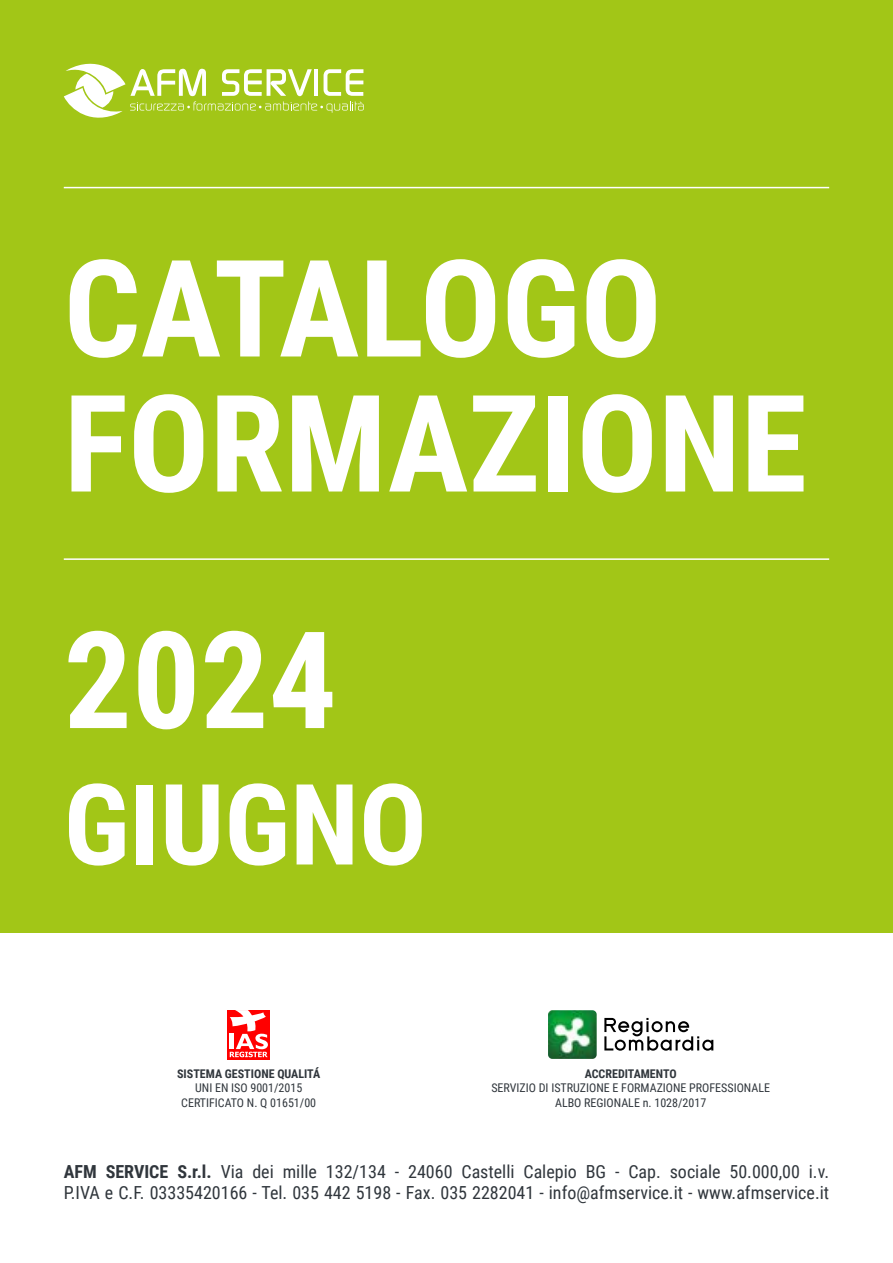
<style>
.page{position:relative;width:893px;height:1263px;background:#a2c617}
.page>*{position:absolute;margin:0;border:0;box-sizing:border-box;transform-origin:0 0}
.t1{font:700 135px/135px "Roboto Condensed";color:#fff}
.t2{font:700 112.5px "Roboto Condensed";color:#fff}
.t3{font:18px/21.6px "Roboto Condensed";color:#30363c}
.t4{font:12px/14.4px "Roboto Condensed";color:#30363c;text-align:center}
.t5{font:700 12px "Roboto Condensed";color:#30363c}
.s1{font-weight:700}
</style>
<div class="page">
<div style="left:0;top:933px;width:893px;height:330px;background:#fff"></div>
<svg style="left:227px;top:1010px;width:43px;height:49px"></svg>
<svg style="left:230px;top:1010px;width:38px;height:47px"></svg>
<svg style="left:604px;top:1018px;width:109px;height:33px"></svg>
<img style="left:548px;top:1010px;width:49px;height:49px">
<hr style="left:64px;top:558px;width:765px;height:2px;background:#fff">
<hr style="left:64px;top:187px;width:765px;height:1px;background:#fff">
<svg style="left:64px;top:63px;width:300px;height:55px"></svg>
<h1 class="t1" style="left:64px;top:236px;width:745px">CATALOGO<br>FORMAZIONE</h1>
<h1 class="t1" style="left:64px;top:607px;width:275px">2024</h1>
<h2 class="t2" style="left:64px;top:746px;width:365px">GIUGNO</h2>
<p class="t5" style="left:177px;top:1065px;width:145px">SISTEMA GESTIONE QUALITÁ</p>
<p class="t4" style="left:181px;top:1080px;width:136px">UNI EN ISO 9001/2015<br>CERTIFICATO N. Q 01651/00</p>
<p class="t5" style="left:585px;top:1065px;width:93px">ACCREDITAMENTO</p>
<p class="t4" style="left:491px;top:1080px;width:280px">SERVIZIO DI ISTRUZIONE E FORMAZIONE PROFESSIONALE<br>ALBO REGIONALE n. 1028/2017</p>
<p class="t3" style="left:64px;top:1160px;width:767px"><span class="s1">AFM SERVICE S.r.l.</span> Via dei mille 132/134 - 24060 Castelli Calepio BG - Cap. sociale 50.000,00 i.v.<br>P.IVA e C.F. 03335420166 - Tel. 035 442 5198 - Fax. 035 2282041 - info@afmservice.it - www.afmservice.it</p>
</div>
